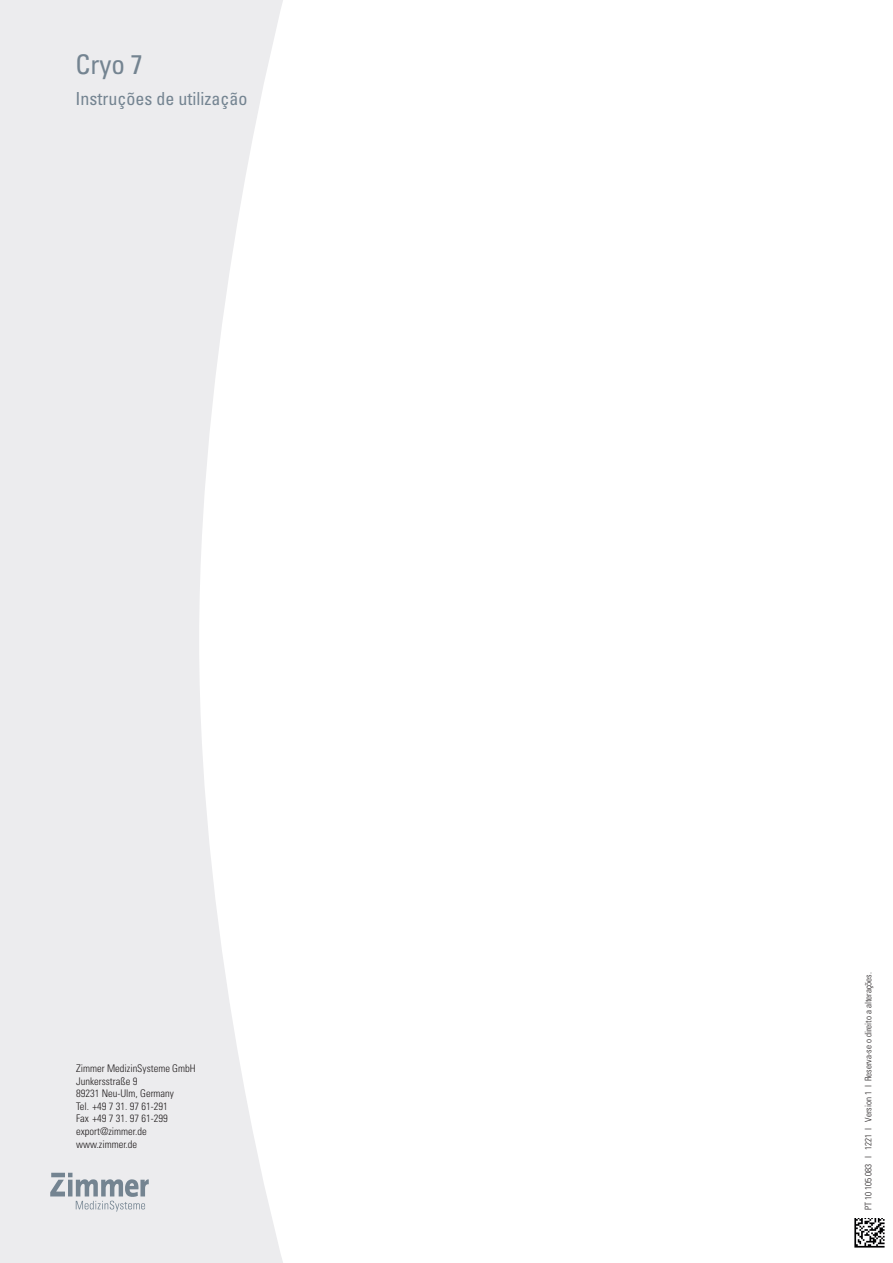
<style>
.page{position:relative;width:893px;height:1263px;background:#fff}
.page>*{position:absolute;margin:0;border:0;box-sizing:border-box;transform-origin:0 0}
.t1{font:condensed 27px "Univers LT Std";color:#748491}
.t2{font:condensed 18px "Univers LT Std";color:#748491}
.t3{font:300 condensed 10.5px/12.6px "Univers LT Std";color:#231f20}
.t4{font:300 condensed 9px "Univers LT Std";color:#231f20}
</style>
<div class="page">
<svg style="left:0;top:0;width:283px;height:1263px;fill:#ececee"></svg>
<img style="left:34px;top:1164px;width:131px;height:61px">
<img style="left:855px;top:1218px;width:29px;height:29px">
<h1 class="t1" style="left:75px;top:47px;width:69px">Cryo 7</h1>
<h2 class="t2" style="left:75px;top:87px;width:173px">Instruções de utilização</h2>
<p class="t3" style="left:76px;top:1062px;width:121px">Zimmer MedizinSysteme GmbH<br>Junkersstraße 9<br>89231 Neu-Ulm, Germany<br>Tel. +49 7 31. 97 61-291<br>Fax +49 7 31. 97 61-299 export@zimmer.de www.zimmer.de</p>
<p class="t4" style="left:863px;top:1210px;width:239px;rotate:-90deg">PT 10 105 083 I 1221 I Version 1 I Reserva-se o direito a alterações.</p>
</div>
